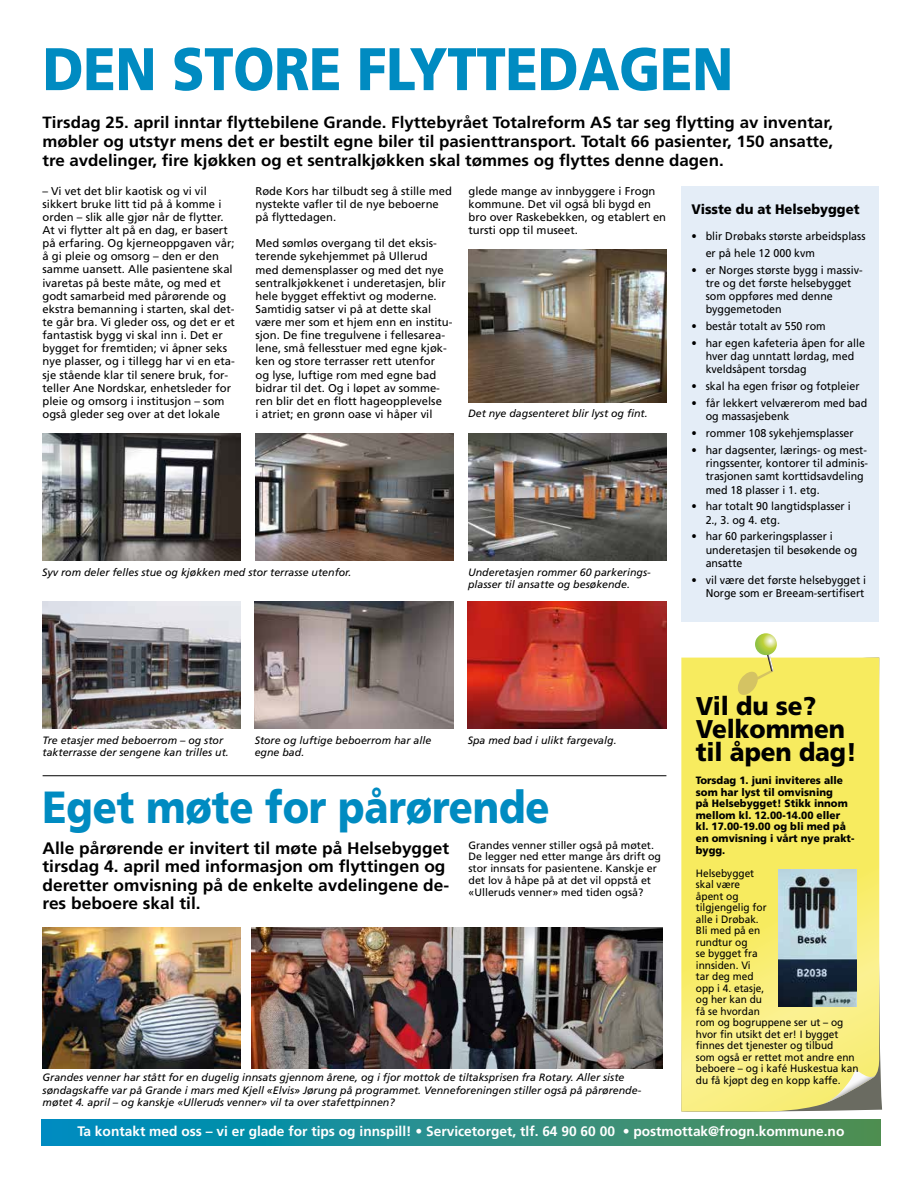
<style>
.page{position:relative;width:922px;height:1188px;background:#fff}
.page>*{position:absolute;margin:0;border:0;box-sizing:border-box;transform-origin:0 0}
.t1{font:900 60px "Frutiger";letter-spacing:-.005em;color:#008bc1;scale:.88 1}
.t2{font:900 45px "Frutiger";letter-spacing:-.005em;color:#008bc1;scale:.88 1}
.t3{font:900 25.62px/23px "Frutiger";letter-spacing:-.005em;color:#000;scale:.95 1}
.t4{font:700 16.62px/18.5px "Frutiger";color:#000;scale:1.04 1}
.t5{font:700 16.25px/18.8px "Frutiger";color:#000;text-align:justify;scale:1.04 1}
.t6{font:700 13.75px "Frutiger";color:#fff}
.t7{font:900 13.75px "Frutiger";color:#000;scale:.95 1}
.t8{font:11.25px/13.1px "Frutiger";color:#000}
.t9{font:11.25px/13.1px "Frutiger";color:#000;scale:.95 1}
.t10{font:italic 10.62px/12.5px "Frutiger";color:#000}
.t11{font:10.62px/11.5px "Frutiger";color:#000;scale:.95 1}
.t12{font:10.62px/11.9px "Frutiger";color:#000}
.t13{font:900 10.62px/11.5px "Frutiger";color:#000;scale:.95 1}
</style>
<div class="page">
<div style="left:42px;top:1119px;width:837px;height:26px;background:linear-gradient(to right,#008ec4,#579052)"></div>
<div style="left:681px;top:186px;width:198px;height:435px;background:#e4edf7"></div>
<img style="left:468px;top:249px;width:198px;height:153px">
<svg style="left:681px;top:657px;width:198px;height:454px;background:#f6eb6b"></svg>
<svg style="left:821px;top:1069px;width:54px;height:35px;background:#c3bf81"></svg>
<svg style="left:736px;top:633px;width:40px;height:63px"></svg>
<img style="left:778px;top:868px;width:78px;height:137px">
<img style="left:251px;top:927px;width:411px;height:141px">
<img style="left:43px;top:927px;width:197px;height:141px">
<hr style="left:43px;top:775px;width:623px;height:1px;background:#000">
<img style="left:467px;top:601px;width:199px;height:127px">
<img style="left:43px;top:601px;width:197px;height:127px">
<img style="left:255px;top:601px;width:198px;height:127px">
<img style="left:468px;top:433px;width:198px;height:127px">
<img style="left:42px;top:433px;width:198px;height:127px">
<img style="left:255px;top:433px;width:198px;height:127px">
<h1 class="t1" style="left:43px;top:33px;width:786px">DEN STORE FLYTTEDAGEN</h1>
<p class="t5" style="left:42px;top:113px;width:761px">Tirsdag 25. april inntar flyttebilene Grande. Flyttebyrået Totalreform AS tar seg flytting av inventar, møbler og utstyr mens det er bestilt egne biler til pasienttransport. Totalt 66 pasienter, 150 ansatte, tre avdelinger, fire kjøkken og et sentralkjøkken skal tømmes og flyttes denne dagen.</p>
<p class="t7" style="left:691px;top:201px;width:178px">Visste du at Helsebygget</p>
<p class="t9" style="left:705px;top:228px;width:170px;line-height:16.9px;text-indent:-14px">• blir Drøbaks største arbeidsplass er på hele 12 000 kvm</p>
<p class="t9" style="left:705px;top:263px;width:167px;text-indent:-14px">• er Norges største bygg i massiv&shy;tre og det første helsebygget som oppføres med denne byggemetoden</p>
<p class="t9" style="left:691px;top:320px;width:143px">• består totalt av 550 rom</p>
<p class="t9" style="left:705px;top:336px;width:169px;text-indent:-14px">• har egen kafeteria åpen for alle hver dag unntatt lørdag, med kveldsåpent torsdag</p>
<p class="t9" style="left:691px;top:380px;width:178px">• skal ha egen frisør og fotpleier</p>
<p class="t9" style="left:705px;top:396px;width:172px;text-indent:-14px">• får lekkert velværerom med bad og massasjebenk</p>
<p class="t9" style="left:691px;top:426px;width:172px">• rommer 108 sykehjemsplasser</p>
<p class="t9" style="left:705px;top:443px;width:172px;text-indent:-14px">• har dagsenter, lærings- og mest&shy;ringssenter, kontorer til adminis&shy;trasjonen samt korttidsavdeling med 18 plasser i 1. etg.</p>
<p class="t9" style="left:705px;top:500px;width:154px;text-indent:-14px">• har totalt 90 langtidsplasser i<br>2., 3. og 4. etg.</p>
<p class="t9" style="left:705px;top:530px;width:161px;text-indent:-14px">• har 60 parkeringsplasser i underetasjen til besøkende og ansatte</p>
<p class="t9" style="left:691px;top:573px;width:185px;text-align:right">• vil være det første helsebygget i<br>Norge som er Breeam-sertifisert</p>
<p class="t8" style="left:42px;top:184px;width:194px">– Vi vet det blir kaotisk og vi vil sikkert bruke litt tid på å komme i orden – slik alle gjør når de flytter.<br>At vi flytter alt på en dag, er basert på erfaring. Og kjerneoppgaven vår; å gi pleie og omsorg – den er den samme uansett. Alle pasientene skal ivaretas på beste måte, og med et godt samarbeid med pårørende og ekstra bemanning i starten, skal det&shy;te går bra. Vi gleder oss, og det er et fantastisk bygg vi skal inn i. Det er bygget for fremtiden; vi åpner seks nye plasser, og i tillegg har vi en eta&shy;sje stående klar til senere bruk, for&shy;teller Ane Nordskar, enhetsleder for pleie og omsorg i institusjon – som også gleder seg over at det lokale</p>
<p class="t8" style="left:255px;top:184px;width:198px">Røde Kors har tilbudt seg å stille med nystekte vafler til de nye beboerne på flyttedagen.</p>
<p class="t8" style="left:468px;top:184px;width:199px">glede mange av innbyggere i Frogn kommune. Det vil også bli bygd en bro over Raskebekken, og etablert en tursti opp til museet.</p>
<p class="t8" style="left:255px;top:237px;width:198px">Med sømløs overgang til det eksis&shy;terende sykehjemmet på Ullerud med demensplasser og med det nye sentralkjøkkenet i underetasjen, blir hele bygget effektivt og moderne.<br>Samtidig satser vi på at dette skal være mer som et hjem enn en institu&shy;sjon. De fine tregulvene i fellesarea&shy;lene, små fellesstuer med egne kjøk&shy;ken og store terrasser rett utenfor<br>og lyse, luftige rom med egne bad bidrar til det. Og i løpet av somme&shy;ren blir det en flott hageopplevelse<br>i atriet; en grønn oase vi håper vil</p>
<p class="t10" style="left:468px;top:407px;width:181px">Det nye dagsenteret blir lyst og fint.</p>
<p class="t10" style="left:42px;top:565px;width:311px">Syv rom deler felles stue og kjøkken med stor terrasse utenfor.</p>
<p class="t10" style="left:468px;top:565px;width:184px">Underetasjen rommer 60 parkerings&shy;plasser til ansatte og besøkende.</p>
<p class="t10" style="left:43px;top:733px;width:182px">Tre etasjer med beboerrom – og stor</p>
<p class="t10" style="left:467px;top:733px;width:150px">Spa med bad i ulikt fargevalg.</p>
<p class="t10" style="left:43px;top:746px;width:188px">takterrasse der sengene kan trilles ut.</p>
<p class="t10" style="left:255px;top:733px;width:178px">Store og luftige beboerrom har alle egne bad.</p>
<h2 class="t2" style="left:43px;top:779px;width:577px">Eget møte for pårørende</h2>
<p class="t12" style="left:468px;top:838px;width:194px">Grandes venner stiller også på møtet.<br>De legger ned etter mange års drift og stor innsats for pasientene. Kanskje er det lov å håpe på at det vil oppstå et «Ulleruds venner» med tiden også?</p>
<h3 class="t4" style="left:43px;top:838px;width:392px">Alle pårørende er invitert til møte på Helsebygget tirsdag 4. april med informasjon om flyttingen og deretter omvisning på de enkelte avdelingene de&shy;res beboere skal til.</h3>
<p class="t10" style="left:43px;top:1071px;width:600px">Grandes venner har stått for en dugelig innsats gjennom årene, og i fjor mottok de tiltaksprisen fra Rotary. Aller siste søndagskaffe var på Grande i mars med Kjell «Elvis» Jørung på programmet. Venneforeningen stiller også på pårørende&shy;møtet 4. april – og kanskje «Ulleruds venner» vil ta over stafettpinnen?</p>
<h3 class="t3" style="left:695px;top:694px;width:171px">Vil du se?<br>Velkommen til åpen dag!</h3>
<p class="t13" style="left:695px;top:774px;width:168px">Torsdag 1. juni inviteres alle som har lyst til omvisning<br>på Helsebygget! Stikk innom mellom kl. 12.00-14.00 eller kl. 17.00-19.00 og bli med på en omvisning i vårt nye prakt&shy;bygg.</p>
<p class="t11" style="left:695px;top:866px;width:173px">Helsebygget<br>skal være<br>åpent og<br>tilgjengelig for<br>alle i Drøbak.<br>Bli med på en<br>rundtur og<br>se bygget fra<br>innsiden. Vi<br>tar deg med<br>opp i 4. etasje,<br>og her kan du<br>få se hvordan<br>rom og bogruppene ser ut – og hvor fin utsikt det er! I bygget finnes det tjenester og tilbud<br>som også er rettet mot andre enn beboere – og i kafé Huskestua kan du få kjøpt deg en kopp kaffe.</p>
<p class="t6" style="left:77px;top:1122px;width:768px">Ta kontakt med oss – vi er glade for tips og innspill! • Servicetorget, tlf. 64 90 60 00 • postmottak@frogn.kommune.no</p>
</div>
